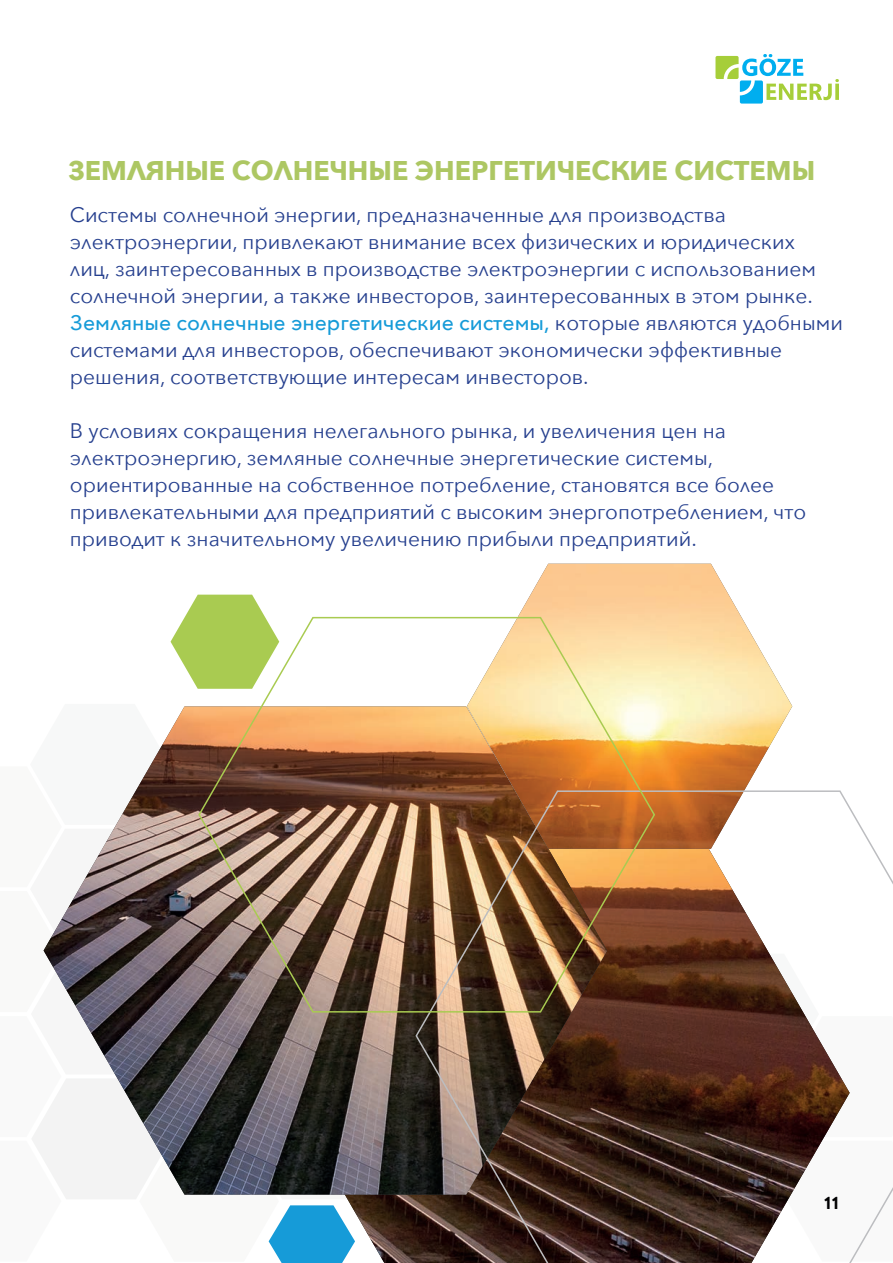
<style>
.page{position:relative;width:893px;height:1263px;background:#fff}
.page>*{position:absolute;margin:0;border:0;box-sizing:border-box;transform-origin:0 0}
.t1{font:700 27px "Avenir Next";color:#adc763}
.t2{font:21px/27px "Avenir Next";color:#253f8e}
.t3{font:700 18px "Halis R";color:#000001}
.s1{font-weight:500;color:#169bd8}
</style>
<div class="page">
<svg style="left:715px;top:54px;width:124px;height:50px"></svg>
<img style="left:518px;top:564px;width:273px;height:140px">
<svg style="left:262px;top:616px;width:394px;height:88px"></svg>
<svg style="left:171px;top:595px;width:108px;height:94px"></svg>
<img style="left:32px;top:704px;width:861px;height:559px">
<p class="t1" style="left:68px;top:147px;width:749px">ЗЕМЛЯНЫЕ СОЛНЕЧНЫЕ ЭНЕРГЕТИЧЕСКИЕ СИСТЕМЫ</p>
<p class="t2" style="left:70px;top:200px;width:774px">Системы солнечной энергии, предназначенные для производства электроэнергии, привлекают внимание всех физических и юридических<br>лиц, заинтересованных в производстве электроэнергии с использованием солнечной энергии, а также инвесторов, заинтересованных в этом рынке.<br><span class="s1">Земляные солнечные энергетические системы,</span> которые являются удобными системами для инвесторов, обеспечивают экономически эффективные решения, соответствующие интересам инвесторов.</p>
<p class="t2" style="left:70px;top:416px;width:738px">В условиях сокращения нелегального рынка, и увеличения цен на электроэнергию, земляные солнечные энергетические системы, ориентированные на собственное потребление, становятся все более привлекательными для предприятий с высоким энергопотреблением, что приводит к значительному увеличению прибыли предприятий.</p>
<p class="t3" style="left:824px;top:1191px;width:17px">11</p>
</div>
